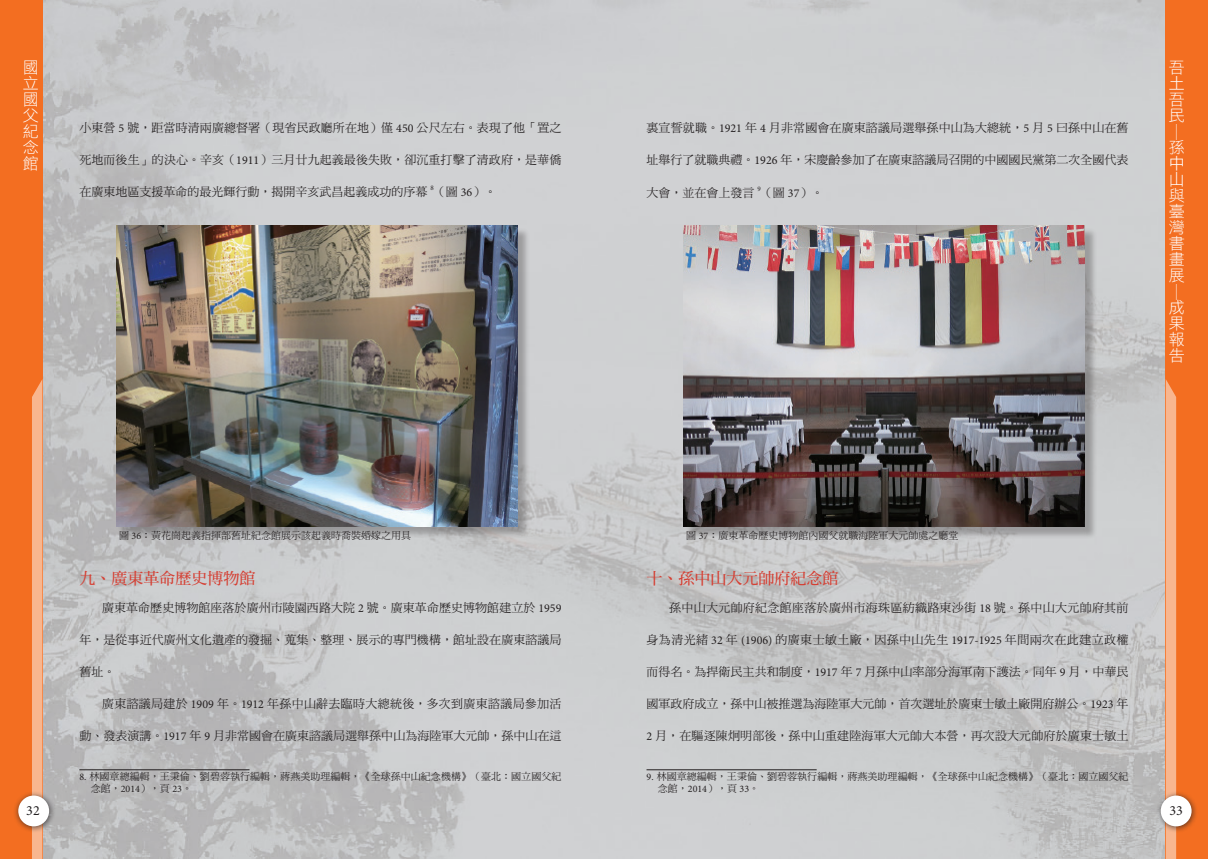
<style>
.page{position:relative;width:1208px;height:859px;background:#fff}
.page>*{position:absolute;margin:0;border:0;box-sizing:border-box;transform-origin:0 0}
.t1{font:16px/16px "DF Hei Std W3";color:#fff;text-align:justify}
.t2{font:16px "DF Ming Std W7";color:#d53f33}
.t3{font:14px "Minion Pro";color:#231f20}
.t4{font:12px "DF Ming Std W5";letter-spacing:.005em;color:#231f20}
.t5{font:12px "DF Ming Std W5";letter-spacing:.025em;color:#231f20}
.t6{font:12px "DF Ming Std W5";letter-spacing:.035em;color:#231f20}
.t7{font:10px/12px "DF Ming Std W5";letter-spacing:.005em;color:#231f20}
.t8{font:7px "Minion Pro";color:#231f20}
.s1{font-family:"Minion Pro"}
</style>
<div class="page">
<img style="left:42px;top:0;width:1123px;height:859px">
<div style="left:0;top:0;width:42px;height:859px;background:#f36e21"></div>
<div style="left:1165px;top:0;width:43px;height:859px;background:#f36e21"></div>
<svg style="left:1165px;top:379px;width:11px;height:480px;background:#f7af85"></svg>
<div style="left:32px;top:380px;width:10px;height:479px;background:#f8b68f"></div>
<div style="left:13px;top:790px;width:43px;height:43px;background:#231f20;opacity:.75"></div>
<div style="left:18px;top:795px;width:31px;height:31px;background:#fff;border-radius:50%"></div>
<div style="left:1155px;top:790px;width:43px;height:43px;background:#231f20;opacity:.75"></div>
<div style="left:1160px;top:795px;width:31px;height:31px;background:#fff;border-radius:50%"></div>
<hr style="left:79px;top:769px;width:170px;height:1px;background:#231f20">
<hr style="left:646px;top:769px;width:170px;height:1px;background:#231f20">
<div style="left:685px;top:227px;width:412px;height:312px;background:#231f20;opacity:.3"></div>
<img style="left:683px;top:226px;width:401px;height:300px">
<div style="left:118px;top:227px;width:412px;height:312px;background:#231f20;opacity:.3"></div>
<img style="left:116px;top:226px;width:401px;height:300px">
<h1 class="t1" style="left:23px;top:59px;width:17px">國立國父紀念館</h1>
<h1 class="t1" style="left:1168px;top:59px;width:17px">吾土吾民</h1>
<p class="t4" style="left:79px;top:121px;width:483px">小東營 <span class="s1">5</span> 號，距當時清兩廣總督署（現省民政廳所在地）僅 <span class="s1">450</span> 公尺左右。表現了他「置之</p>
<p class="t4" style="left:79px;top:153px;width:483px">死地而後生」的決心。辛亥（<span class="s1">1911</span>）三月廿九起義最後失敗，卻沉重打擊了清政府，是華僑</p>
<p class="t4" style="left:79px;top:185px;width:350px">在廣東地區支援革命的最光輝行動，揭開辛亥武昌起義成功的序幕</p>
<p class="t8" style="left:430px;top:183px;width:5px">8</p>
<p class="t4" style="left:434px;top:185px;width:64px">（圖 <span class="s1">36</span>）。</p>
<p class="t4" style="left:646px;top:121px;width:483px">裏宣誓就職。<span class="s1">1921</span> 年 <span class="s1">4</span> 月非常國會在廣東諮議局選舉孫中山為大總統，<span class="s1">5</span> 月 <span class="s1">5</span> 曰孫中山在舊</p>
<p class="t4" style="left:646px;top:153px;width:483px">址舉行了就職典禮。<span class="s1">1926</span> 年，宋慶齡參加了在廣東諮議局召開的中國國民黨第二次全國代表</p>
<p class="t4" style="left:646px;top:186px;width:109px">大會，並在會上發言</p>
<p class="t8" style="left:757px;top:184px;width:5px">9</p>
<p class="t4" style="left:761px;top:186px;width:64px">（圖 <span class="s1">37</span>）。</p>
<h1 class="t1" style="left:1185px;top:124px;width:17px;rotate:90deg">─</h1>
<h1 class="t1" style="left:1168px;top:139px;width:17px">孫中山與臺灣書畫展</h1>
<h1 class="t1" style="left:1185px;top:284px;width:17px;rotate:90deg">─</h1>
<h1 class="t1" style="left:1168px;top:299px;width:17px">成果報告</h1>
<p class="t7" style="left:119px;top:529px;width:294px">圖 <span class="s1">36</span>：黃花崗起義指揮部舊址紀念館展示該起義時喬裝婚嫁之用具</p>
<p class="t7" style="left:686px;top:530px;width:274px">圖 <span class="s1">37</span>：廣東革命歷史博物館內國父就職海陸軍大元帥處之廳堂</p>
<h1 class="t2" style="left:79px;top:569px;width:177px">九、廣東革命歷史博物館</h1>
<p class="t4" style="left:102px;top:601px;width:461px">廣東革命歷史博物館座落於廣州市陵園西路大院 <span class="s1">2</span> 號。廣東革命歷史博物館建立於 <span class="s1">1959</span></p>
<p class="t4" style="left:79px;top:633px;width:484px">年，是從事近代廣州文化遺產的發掘、蒐集、整理、展示的專門機構，館址設在廣東諮議局</p>
<p class="t4" style="left:79px;top:665px;width:37px">舊址。</p>
<p class="t5" style="left:102px;top:697px;width:461px">廣東諮議局建於 <span class="s1">1909</span> 年。<span class="s1">1912</span> 年孫中山辭去臨時大總統後，多次到廣東諮議局參加活</p>
<p class="t4" style="left:79px;top:729px;width:483px">動、發表演講。<span class="s1">1917</span> 年 <span class="s1">9</span> 月非常國會在廣東諮議局選舉孫中山為海陸軍大元帥，孫中山在這</p>
<p class="t7" style="left:91px;top:771px;width:472px;text-indent:-11px"><span class="s1">8.</span> 林國章總編輯，王秉倫、劉碧蓉執行編輯，蔣燕美助理編輯，《全球孫中山紀念機構》（臺北：國立國父紀念館，<span class="s1">2014</span>），頁 <span class="s1">23</span>。</p>
<h1 class="t2" style="left:646px;top:569px;width:193px">十、孫中山大元帥府紀念館</h1>
<p class="t5" style="left:669px;top:601px;width:461px">孫中山大元帥府紀念館座落於廣州市海珠區紡織路東沙街 <span class="s1">18</span> 號。孫中山大元帥府其前</p>
<p class="t6" style="left:646px;top:633px;width:483px">身為清光緒 <span class="s1">32</span> 年 <span class="s1">(1906)</span> 的廣東士敏土廠，因孫中山先生 <span class="s1">1917-1925</span> 年間兩次在此建立政權</p>
<p class="t4" style="left:646px;top:665px;width:483px">而得名。為捍衛民主共和制度，<span class="s1">1917</span> 年 <span class="s1">7</span> 月孫中山率部分海軍南下護法。同年 <span class="s1">9</span> 月，中華民</p>
<p class="t4" style="left:646px;top:697px;width:483px">國軍政府成立，孫中山被推選為海陸軍大元帥，首次選址於廣東士敏土廠開府辦公。<span class="s1">1923</span> 年</p>
<p class="t4" style="left:646px;top:729px;width:483px"><span class="s1">2</span> 月，在驅逐陳炯明部後，孫中山重建陸海軍大元帥大本營，再次設大元帥府於廣東士敏土</p>
<p class="t7" style="left:658px;top:771px;width:472px;text-indent:-11px"><span class="s1">9.</span> 林國章總編輯，王秉倫、劉碧蓉執行編輯，蔣燕美助理編輯，《全球孫中山紀念機構》（臺北：國立國父紀念館，<span class="s1">2014</span>），頁 <span class="s1">33</span>。</p>
<p class="t3" style="left:26px;top:801px;width:15px">32</p>
<p class="t3" style="left:1169px;top:801px;width:15px">33</p>
</div>
